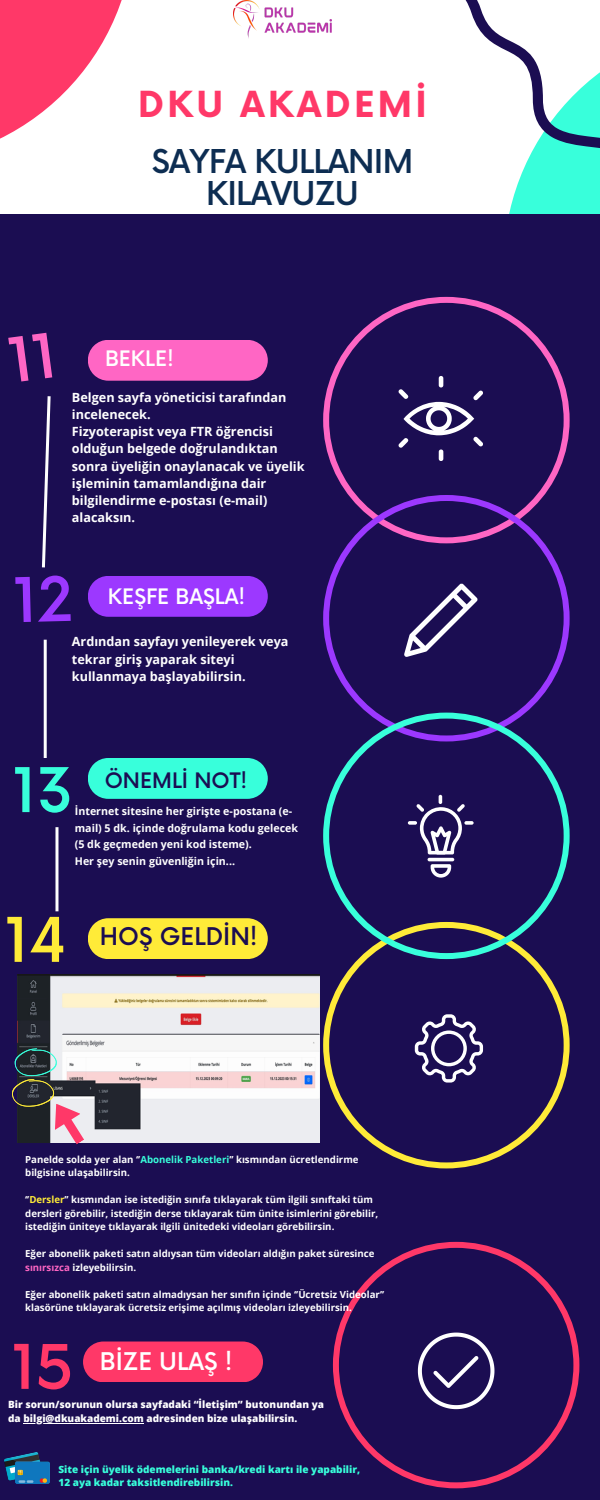
<style>
.page{position:relative;width:600px;height:1500px;background:#fff}
.page>*{position:absolute;margin:0;border:0;box-sizing:border-box;transform-origin:0 0}
.t1{font:500 60px "Now";color:#ffeb38}
.t2{font:500 60px "Now";color:#ff3868}
.t3{font:500 60px "Now";color:#38ffdb}
.t4{font:700 35px "Now";letter-spacing:.095em;color:#ff3868}
.t5{font:500 32px/32.2px "Now";letter-spacing:-.025em;color:#0d2d52;text-align:center}
.t6{font:500 23.8px "Now";color:#1b0d52}
.t7{font:500 23.8px "Now";color:#fff}
.t8{font:500 20.8px "Now";color:#fff}
.t9{font:500 20.8px "Now";color:#1b0d52}
.t10{font:700 12.7px/17.2px "Open Sans";color:#fff}
.t11{font:700 10.7px/16.5px "Open Sans";color:#fff}
.t12{font:800 10px/13.5px "Open Sans";color:#fff}
.t13{font:800 10px/13.5px "Open Sans";color:#38ffdb}
.t14{font:700 9.7px/13.5px "Open Sans";color:#fff}
.s1{color:#38ffdb}
.s2{color:#ffeb38}
.s3{color:#ff66c4}
</style>
<div class="page">
<svg style="left:456px;top:179px;width:144px;height:36px;fill:#38ffdb"></svg>
<div style="left:0;top:215px;width:600px;height:1285px;background:#1b0d52"></div>
<svg style="left:323px;top:297px;width:247px;height:198px"></svg>
<svg style="left:399px;top:376px;width:84px;height:85px"></svg>
<svg style="left:323px;top:495px;width:247px;height:218px"></svg>
<svg style="left:404px;top:583px;width:73px;height:74px"></svg>
<svg style="left:323px;top:959px;width:247px;height:209px"></svg>
<svg style="left:333px;top:1242px;width:246px;height:246px"></svg>
<svg style="left:415px;top:1014px;width:68px;height:69px"></svg>
<svg style="left:418px;top:1333px;width:76px;height:76px"></svg>
<svg style="left:323px;top:713px;width:247px;height:246px"></svg>
<svg style="left:464px;top:821px;width:10px;height:4px"></svg>
<hr style="left:428px;top:858px;width:26px;height:3px;background:#fff;border-radius:2px">
<svg style="left:431px;top:864px;width:20px;height:14px"></svg>
<svg style="left:408px;top:795px;width:57px;height:59px"></svg>
<svg style="left:88px;top:340px;width:180px;height:41px;background:#f261bd"></svg>
<div style="left:83px;top:1342px;width:180px;height:40px;background:#ff3868"></div>
<svg style="left:88px;top:576px;width:180px;height:41px;background:#9535f5"></svg>
<svg style="left:88px;top:758px;width:180px;height:41px;background:#36f2d3"></svg>
<svg style="left:88px;top:918px;width:180px;height:41px;background:#f2de39"></svg>
<hr style="left:44px;top:640px;width:3px;height:118px;background:#fff">
<hr style="left:55px;top:827px;width:3px;height:84px;background:#fff">
<svg style="left:0;top:0;width:122px;height:139px"></svg>
<svg style="left:465px;top:0;width:135px;height:179px"></svg>
<img style="left:18px;top:974px;width:302px;height:168px">
<img style="left:5px;top:1453px;width:44px;height:30px">
<hr style="left:23px;top:1423px;width:121px;height:1px;background:#fff">
<svg style="left:12px;top:1048px;width:72px;height:96px;background:#756a72"></svg>
<img style="left:234px;top:0;width:97px;height:38px">
<svg style="left:41px;top:396px;width:10px;height:172px"></svg>
<p class="t4" style="left:138px;top:86px;width:290px">DKU AKADEMİ</p>
<p class="t5" style="left:152px;top:147px;width:263px">SAYFA KULLANIM<br>KILAVUZU</p>
<p class="t8" style="left:105px;top:347px;width:71px">BEKLE!</p>
<p class="t10" style="left:72px;top:388px;width:216px">Belgen sayfa yöneticisi tarafından incelenecek.</p>
<p class="t10" style="left:72px;top:422px;width:234px">Fizyoterapist veya FTR öğrencisi olduğun belgede doğrulandıktan sonra üyeliğin onaylanacak ve üyelik işleminin tamamlandığına dair bilgilendirme e-postası (e-mail) alacaksın.</p>
<p class="t8" style="left:108px;top:585px;width:139px">KEŞFE BAŞLA!</p>
<p class="t10" style="left:72px;top:633px;width:218px">Ardından sayfayı yenileyerek veya tekrar giriş yaparak siteyi kullanmaya başlayabilirsin.</p>
<p class="t3" style="left:13px;top:758px;width:62px">13</p>
<p class="t9" style="left:105px;top:769px;width:144px">ÖNEMLİ NOT!</p>
<p class="t11" style="left:75px;top:803px;width:225px">İnternet sitesine her girişte e-postana (e&shy;mail) 5 dk. içinde doğrulama kodu gelecek (5 dk geçmeden yeni kod isteme).<br>Her şey senin güvenliğin için...</p>
<p class="t1" style="left:5px;top:908px;width:63px">14</p>
<p class="t6" style="left:100px;top:924px;width:159px">HOŞ GELDİN!</p>
<p class="t14" style="left:25px;top:1152px;width:335px">Panelde solda yer alan ‘’<span class="s1">Abonelik Paketleri</span>’’ kısmından ücretlendirme bilgisine ulaşabilirsin.</p>
<p class="t14" style="left:25px;top:1193px;width:354px">‘’<span class="s2">Dersler</span>’’ kısmından ise istediğin sınıfa tıklayarak tüm ilgili sınıftaki tüm dersleri görebilir, istediğin derse tıklayarak tüm ünite isimlerini görebilir, istediğin üniteye tıklayarak ilgili ünitedeki videoları görebilirsin.</p>
<p class="t14" style="left:25px;top:1247px;width:351px">Eğer abonelik paketi satın aldıysan tüm videoları aldığın paket süresince <span class="s3">sınırsızca</span> izleyebilirsin.</p>
<p class="t14" style="left:25px;top:1287px;width:360px">Eğer abonelik paketi satın almadıysan her sınıfın içinde ‘’Ücretsiz Videolar’’ klasörüne tıklayarak ücretsiz erişime açılmış videoları izleyebilirsin.</p>
<p class="t2" style="left:12px;top:1335px;width:63px">15</p>
<p class="t7" style="left:100px;top:1348px;width:134px">BİZE ULAŞ !</p>
<p class="t12" style="left:8px;top:1398px;width:317px">Bir sorun/sorunun olursa sayfadaki “İletişim” butonundan ya da bilgi@dkuakademi.com adresinden bize ulaşabilirsin.</p>
<p class="t13" style="left:58px;top:1462px;width:303px">Site için üyelik ödemelerini banka/kredi kartı ile yapabilir,<br>12 aya kadar taksitlendirebilirsin.</p>
</div>
